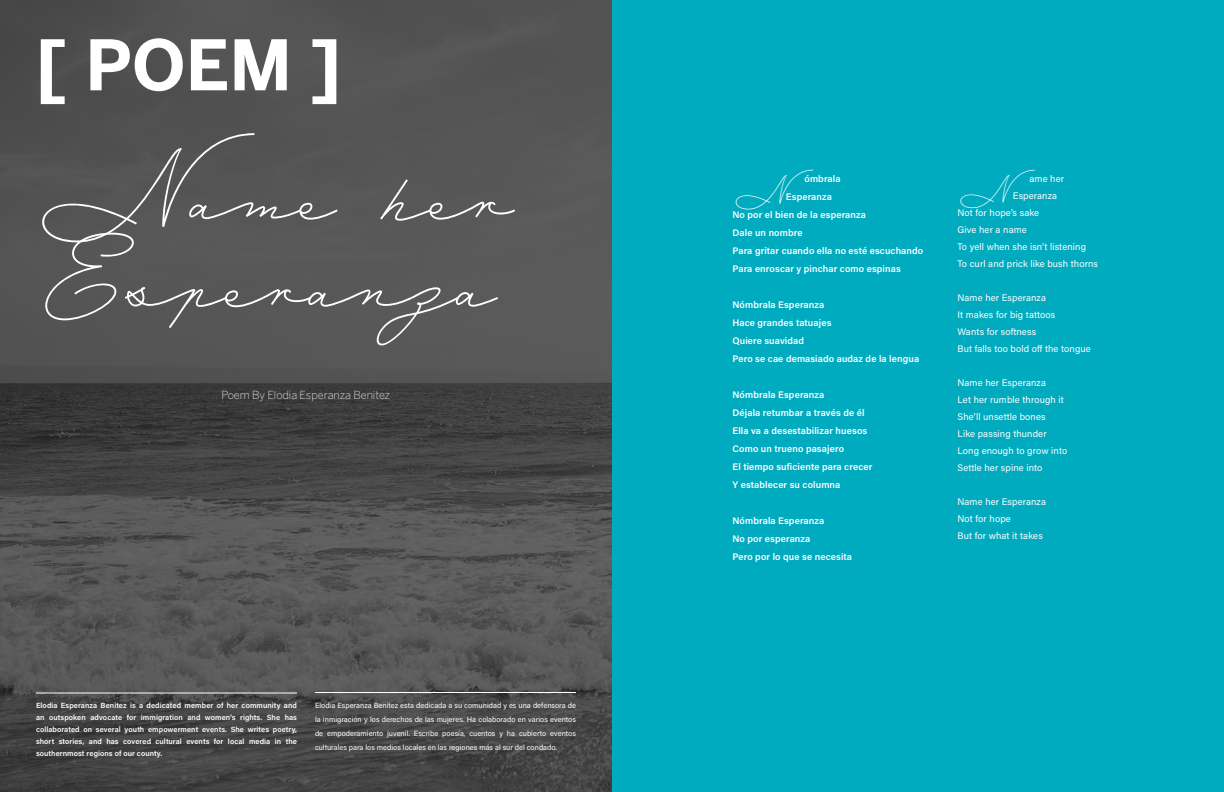
<style>
.page{position:relative;width:1224px;height:792px;background:#fff}
.page>*{position:absolute;margin:0;border:0;box-sizing:border-box;transform-origin:0 0}
.t1{font:73px/87.6px "Mina";color:#fff}
.t2{font:700 69px "Benton Sans";color:#fff}
.t3{font:26.6px "Mina";color:#fff}
.t4{font:25.6px "Mina";color:#fff}
.t5{font:200 11px "Benton Sans";color:#fff}
.t6{font:600 9.5px/18px "Acumin Pro";letter-spacing:.01em;color:#fff}
.t7{font:9.5px/17px "Acumin Pro";letter-spacing:.01em;color:#fff}
.t8{font:600 7.5px/12px "Acumin Pro";letter-spacing:.01em;color:#fff;text-align:justify}
.t9{font:7.5px/14px "Acumin Pro";color:#fff;text-align:justify}
</style>
<div class="page">
<div style="left:612px;top:0;width:612px;height:792px;background:#00abc0"></div>
<svg style="left:0;top:0;width:612px;height:792px;background:#505050"></svg>
<hr style="left:36px;top:692px;width:261px;height:2px;background:#fff">
<hr style="left:315px;top:692px;width:261px;height:1px;background:#fff">
<h2 class="t2" style="left:36px;top:24px;width:307px">[ POEM ]</h2>
<h1 class="t1" style="left:41px;top:147px;width:475px">Name her<br>Esperanza</h1>
<p class="t5" style="left:222px;top:389px;width:170px">Poem By Elodia Esperanza Benitez</p>
<p class="t8" style="left:36px;top:699px;width:263px">Elodia Esperanza Benitez is a dedicated member of her community and an outspoken advocate for immigration and women’s rights. She has collaborated on several youth empowerment events. She writes poetry, short stories, and has covered cultural events for local media in the southernmost regions of our county.</p>
<p class="t9" style="left:315px;top:698px;width:263px">Elodia Esperanza Benitez esta dedicada a su comunidad y es una defensora de la inmigración y los derechos de las mujeres. Ha colaborado en varios eventos de empoderamiento juvenil. Escribe poesía, cuentos y ha cubierto eventos culturales para los medios locales en las regiones más al sur del condado.</p>
<h3 class="t3" style="left:735px;top:175px;width:88px">N</h3>
<p class="t6" style="left:805px;top:169px;width:38px">ómbrala</p>
<p class="t6" style="left:786px;top:187px;width:48px">Esperanza</p>
<p class="t6" style="left:733px;top:205px;width:135px">No por el bien de la esperanza</p>
<p class="t6" style="left:733px;top:223px;width:72px">Dale un nombre</p>
<p class="t6" style="left:733px;top:241px;width:192px">Para gritar cuando ella no esté escuchando</p>
<p class="t6" style="left:733px;top:259px;width:170px">Para enroscar y pinchar como espinas</p>
<p class="t6" style="left:733px;top:295px;width:188px">Nómbrala Esperanza<br>Hace grandes tatuajes<br>Quiere suavidad<br>Pero se cae demasiado audaz de la lengua</p>
<p class="t6" style="left:733px;top:385px;width:141px">Nómbrala Esperanza<br>Déjala retumbar a través de él<br>Ella va a desestabilizar huesos<br>Como un trueno pasajero<br>El tiempo suficiente para crecer<br>Y establecer su columna</p>
<p class="t6" style="left:733px;top:511px;width:121px">Nómbrala Esperanza<br>No por esperanza<br>Pero por lo que se necesita</p>
<h3 class="t4" style="left:960px;top:175px;width:85px">N</h3>
<p class="t7" style="left:1030px;top:169px;width:36px">ame her</p>
<p class="t7" style="left:1013px;top:186px;width:46px">Esperanza</p>
<p class="t7" style="left:958px;top:203px;width:83px">Not for hope’s sake</p>
<p class="t7" style="left:958px;top:220px;width:71px">Give her a name</p>
<p class="t7" style="left:958px;top:237px;width:130px">To yell when she isn’t listening</p>
<p class="t7" style="left:958px;top:254px;width:142px">To curl and prick like bush thorns</p>
<p class="t7" style="left:958px;top:288px;width:135px">Name her Esperanza<br>It makes for big tattoos<br>Wants for softness<br>But falls too bold off the tongue</p>
<p class="t7" style="left:958px;top:373px;width:111px">Name her Esperanza<br>Let her rumble through it<br>She’ll unsettle bones<br>Like passing thunder<br>Long enough to grow into<br>Settle her spine into</p>
<p class="t7" style="left:958px;top:492px;width:90px">Name her Esperanza<br>Not for hope<br>But for what it takes</p>
</div>
